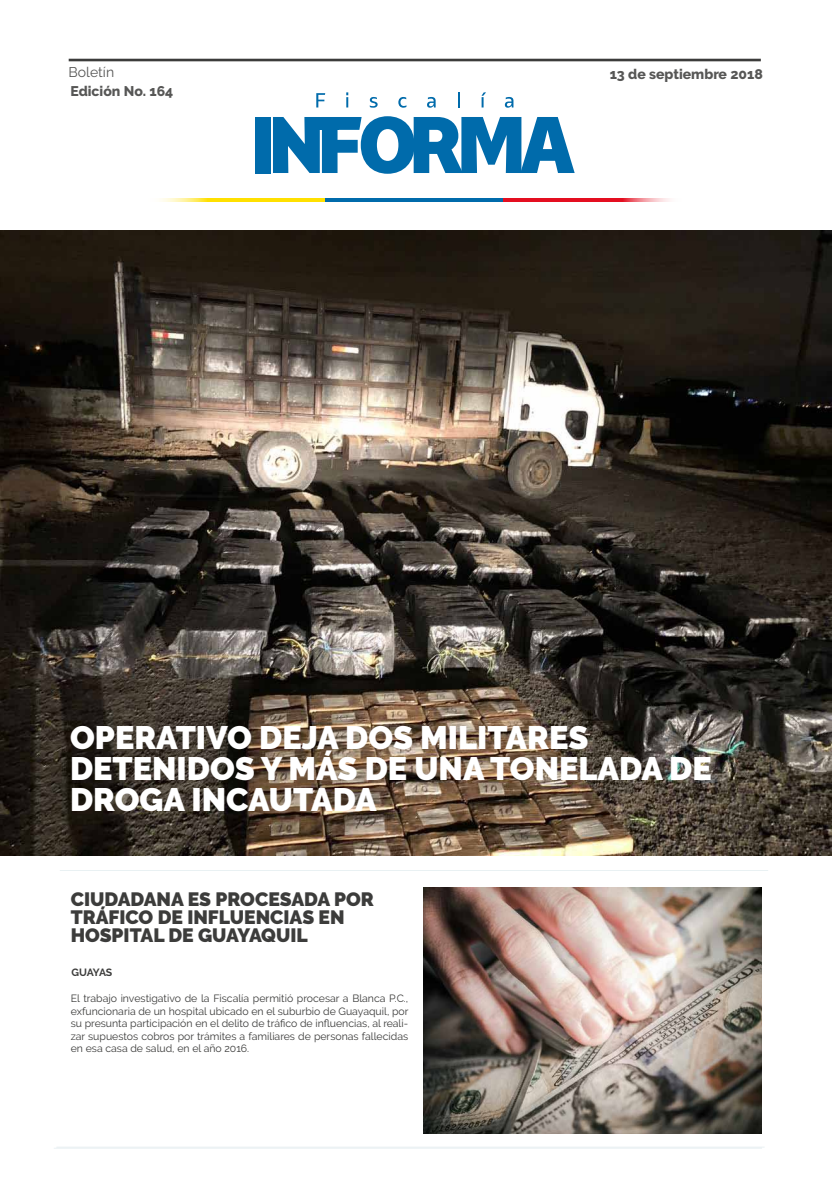
<style>
.page{position:relative;width:832px;height:1193px;background:#fff}
.page>*{position:absolute;margin:0;border:0;box-sizing:border-box;transform-origin:0 0}
.t1{font:900 32.38px/30.6px "Raleway";color:#fff}
.t2{font:900 19.25px/18.4px "Raleway";color:#3c3c3b}
.t3{font:800 14px "Raleway";color:#575756}
.t4{font:14px "Raleway";color:#575756}
.t5{font:10.5px/12.6px "Raleway";color:#3c3c3b;text-align:justify}
.t6{font:700 10.5px "Raleway";letter-spacing:-.03em;color:#3c3c3b}
</style>
<div class="page">
<hr style="left:54px;top:1148px;width:707px;height:1px;background:#1d7180">
<hr style="left:266px;top:198px;width:60px;height:3px;background:#ffe000">
<hr style="left:326px;top:198px;width:59px;height:3px;background:#006bab">
<hr style="left:385px;top:198px;width:59px;height:3px;background:#006bab">
<hr style="left:444px;top:198px;width:59px;height:3px;background:#006bab">
<hr style="left:503px;top:198px;width:59px;height:3px;background:#e40e20">
<hr style="left:562px;top:198px;width:59px;height:3px;background:#e40e20">
<svg style="left:621px;top:198px;width:49px;height:3px"></svg>
<hr style="left:208px;top:198px;width:59px;height:3px;background:#ffe000">
<svg style="left:160px;top:198px;width:48px;height:3px"></svg>
<hr style="left:69px;top:59px;width:691px;height:2px;background:#3c3c3b">
<svg style="left:316px;top:93px;width:9px;height:14px"></svg>
<svg style="left:346px;top:92px;width:2px;height:15px"></svg>
<svg style="left:369px;top:97px;width:8px;height:11px"></svg>
<svg style="left:398px;top:97px;width:8px;height:11px"></svg>
<svg style="left:427px;top:97px;width:8px;height:11px"></svg>
<svg style="left:458px;top:92px;width:1px;height:15px"></svg>
<svg style="left:481px;top:92px;width:5px;height:15px"></svg>
<svg style="left:504px;top:97px;width:9px;height:11px"></svg>
<div style="left:255px;top:117px;width:15px;height:56px;background:#006bab"></div>
<svg style="left:273px;top:116px;width:301px;height:58px"></svg>
<div style="left:305px;top:117px;width:33px;height:13px;background:#006bab"></div>
<hr style="left:56px;top:1147px;width:708px;height:1px;background:#1d7180">
<img style="left:0;top:231px;width:831px;height:624px">
<hr style="left:60px;top:870px;width:707px;height:1px;background:#1d7180">
<img style="left:423px;top:888px;width:337px;height:246px">
<h3 class="t4" style="left:69px;top:64px;width:47px">Boletín</h3>
<h3 class="t3" style="left:71px;top:83px;width:104px">Edición No. 164</h3>
<h3 class="t3" style="left:609px;top:66px;width:154px">13 de septiembre 2018</h3>
<h1 class="t1" style="left:70px;top:723px;width:643px">OPERATIVO DEJA DOS MILITARES<br>DETENIDOS Y MÁS DE UNA TONELADA DE<br>DROGA INCAUTADA</h1>
<h2 class="t2" style="left:71px;top:890px;width:304px">CIUDADANA ES PROCESADA POR<br>TRÁFICO DE INFLUENCIAS EN<br>HOSPITAL DE GUAYAQUIL</h2>
<p class="t6" style="left:72px;top:966px;width:42px">GUAYAS</p>
<p class="t5" style="left:71px;top:992px;width:339px">El trabajo investigativo de la Fiscalía permitió procesar a Blanca P.C., exfuncionaria de un hospital ubicado en el suburbio de Guayaquil, por su presunta participación en el delito de tráfico de influencias, al reali&shy;zar supuestos cobros por trámites a familiares de personas fallecidas en esa casa de salud, en el año 2016.</p>
</div>
